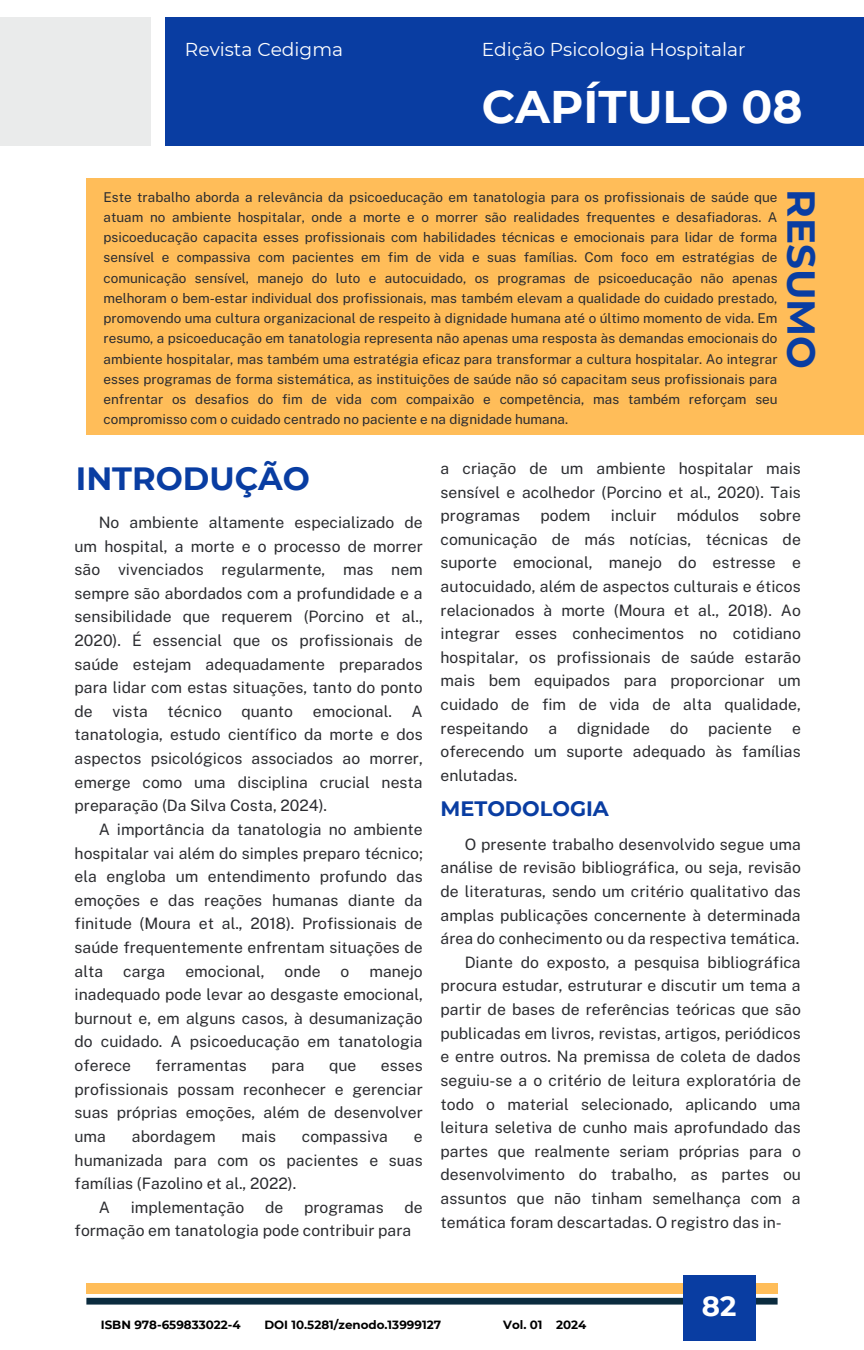
<style>
.page{position:relative;width:864px;height:1350px;background:#fff}
.page>*{position:absolute;margin:0;border:0;box-sizing:border-box;transform-origin:0 0}
.t1{font:700 45.68px "Montserrat";color:#fff}
.t2{font:700 38.93px "Montserrat";color:#093da2}
.t3{font:700 32.18px "Montserrat";color:#093da2}
.t4{font:700 27.68px "Montserrat";color:#fff}
.t5{font:700 20.93px "Montserrat";color:#093da2}
.t6{font:18.68px "Montserrat";color:#fff}
.t7{font:15.75px/23.6px "Public Sans";color:#2b2c30;text-align:justify}
.t8{font:13.5px/20.2px "Public Sans";color:#2b2c30;text-align:justify}
.t9{font:700 11.92px "Montserrat";color:#000}
.s1{color:#fff}
</style>
<div class="page">
<div style="left:0;top:17px;width:151px;height:128px;background:#eaebeb"></div>
<div style="left:165px;top:17px;width:699px;height:128px;background:#093da2"></div>
<div style="left:86px;top:178px;width:778px;height:256px;background:#ffbd59"></div>
<div style="left:86px;top:1298px;width:692px;height:7px;background:#0a2b3e"></div>
<div style="left:86px;top:1283px;width:692px;height:11px;background:#ffbd59"></div>
<div style="left:683px;top:1275px;width:72px;height:65px;background:#093da2"></div>
<h1 class="t6" style="left:185px;top:38px;width:160px">Revista Cedigma</h1>
<p class="t6" style="left:482px;top:38px;width:265px">Edição Psicologia Hospitalar</p>
<h5 class="t1" style="left:482px;top:79px;width:322px">CAPÍTULO 08</h5>
<h6 class="t8" style="left:104px;top:187px;width:676px">Este trabalho aborda a relevância da psicoeducação em tanatologia para os profissionais de saúde que atuam no ambiente hospitalar, onde a morte e o morrer são realidades frequentes e desafiadoras. A psicoeducação capacita esses profissionais com habilidades técnicas e emocionais para lidar de forma sensível e compassiva com pacientes em fim de vida e suas famílias. Com foco em estratégias de comunicação sensível, manejo do luto e autocuidado, os programas de psicoeducação não apenas melhoram o bem-estar individual dos profissionais, mas também elevam a qualidade do cuidado prestado, promovendo uma cultura organizacional de respeito à dignidade humana até o último momento de vida. Em resumo, a psicoeducação em tanatologia representa não apenas uma resposta às demandas emocionais do ambiente hospitalar, mas também uma estratégia eficaz para transformar a cultura hospitalar. Ao integrar esses programas de forma sistemática, as instituições de saúde não só capacitam seus profissionais para enfrentar os desafios do fim de vida com compaixão e competência, mas também reforçam seu compromisso com o cuidado centrado no paciente e na dignidade humana.</h6>
<h5 class="t2" style="left:825px;top:189px;width:181px;rotate:90deg">RESUMO</h5>
<h4 class="t3" style="left:76px;top:458px;width:236px">INTRODUÇÃO</h4>
<h2 class="t7" style="left:75px;top:510px;width:350px"><span class="s1">HH</span>No ambiente altamente especializado de um hospital, a morte e o processo de morrer são vivenciados regularmente, mas nem sempre são abordados com a profundidade e a sensibilidade que requerem (Porcino et al., 2020). É essencial que os profissionais de saúde estejam adequadamente preparados para lidar com estas situações, tanto do ponto de</h2>
<h2 class="t7" style="left:113px;top:699px;width:37px">vista</h2>
<h2 class="t7" style="left:168px;top:699px;width:56px">técnico</h2>
<h2 class="t7" style="left:242px;top:699px;width:53px">quanto</h2>
<h2 class="t7" style="left:313px;top:699px;width:81px">emocional.</h2>
<h2 class="t7" style="left:75px;top:699px;width:350px;text-align:left;text-indent:337px">A tanatologia, estudo científico da morte e dos aspectos psicológicos associados ao morrer, emerge como uma disciplina crucial nesta preparação (Da Silva Costa, 2024).<br><span class="s1">HH</span>A importância da tanatologia no ambiente hospitalar vai além do simples preparo técnico; ela engloba um entendimento profundo das emoções e das reações humanas diante da finitude (Moura et al., 2018). Profissionais de saúde frequentemente enfrentam situações de alta</h2>
<h2 class="t7" style="left:123px;top:959px;width:44px">carga</h2>
<h2 class="t7" style="left:185px;top:959px;width:81px">emocional,</h2>
<h2 class="t7" style="left:285px;top:959px;width:38px">onde</h2>
<h2 class="t7" style="left:341px;top:959px;width:10px">o</h2>
<h2 class="t7" style="left:75px;top:959px;width:350px;text-indent:295px">manejo inadequado pode levar ao desgaste emocional, burnout e, em alguns casos, à desumanização do cuidado. A psicoeducação em tanatologia oferece</h2>
<h2 class="t7" style="left:156px;top:1054px;width:93px">ferramentas</h2>
<h2 class="t7" style="left:271px;top:1054px;width:35px">para</h2>
<h2 class="t7" style="left:329px;top:1054px;width:29px">que</h2>
<h2 class="t7" style="left:75px;top:1054px;width:350px;text-indent:306px">esses profissionais possam reconhecer e gerenciar suas próprias emoções, além de desenvolver uma</h2>
<h2 class="t7" style="left:132px;top:1124px;width:85px">abordagem</h2>
<h2 class="t7" style="left:241px;top:1124px;width:36px">mais</h2>
<h2 class="t7" style="left:302px;top:1124px;width:88px">compassiva</h2>
<h2 class="t7" style="left:414px;top:1124px;width:10px">e</h2>
<h2 class="t7" style="left:75px;top:1148px;width:350px">humanizada para com os pacientes e suas</h2>
<h2 class="t7" style="left:75px;top:1172px;width:223px">famílias (Fazolino et al., 2022).</h2>
<h2 class="t7" style="left:131px;top:1195px;width:115px">implementação</h2>
<h2 class="t7" style="left:265px;top:1195px;width:20px">de</h2>
<h2 class="t7" style="left:304px;top:1195px;width:81px">programas</h2>
<h2 class="t7" style="left:75px;top:1195px;width:350px;text-indent:330px">de formação em tanatologia pode contribuir para</h2>
<h3 class="t7" style="left:441px;top:456px;width:362px">a criação de um ambiente hospitalar mais sensível e acolhedor (Porcino et al., 2020). Tais programas</h3>
<h3 class="t7" style="left:441px;top:504px;width:362px;text-indent:319px">sobre comunicação de más notícias, técnicas de suporte emocional, manejo do estresse e autocuidado, além de aspectos culturais e éticos relacionados à morte (Moura et al., 2018). Ao integrar esses conhecimentos no cotidiano hospitalar, os profissionais de saúde estarão mais bem equipados para proporcionar um cuidado de fim de vida de alta qualidade, respeitando</h3>
<h3 class="t7" style="left:541px;top:504px;width:52px">podem</h3>
<h3 class="t7" style="left:611px;top:504px;width:47px">incluir</h3>
<h3 class="t7" style="left:677px;top:504px;width:64px">módulos</h3>
<h3 class="t7" style="left:548px;top:716px;width:10px">a</h3>
<h3 class="t7" style="left:577px;top:716px;width:74px">dignidade</h3>
<h3 class="t7" style="left:670px;top:716px;width:20px">do</h3>
<h3 class="t7" style="left:708px;top:716px;width:66px">paciente</h3>
<h3 class="t7" style="left:441px;top:716px;width:362px;text-indent:351px">e oferecendo um suporte adequado às famílias enlutadas.</h3>
<p class="t5" style="left:441px;top:795px;width:170px">METODOLOGIA</p>
<p class="t7" style="left:441px;top:832px;width:362px"><span class="s1">HH</span>O presente trabalho desenvolvido segue uma análise de revisão bibliográfica, ou seja, revisão de literaturas, sendo um critério qualitativo das amplas publicações concernente à determinada área do conhecimento ou da respectiva temática.<br><span class="s1">HH</span>Diante do exposto, a pesquisa bibliográfica procura estudar, estruturar e discutir um tema a partir de bases de referências teóricas que são publicadas em livros, revistas, artigos, periódicos e entre outros. Na premissa de coleta de dados seguiu-se a o critério de leitura exploratória de todo o material selecionado, aplicando uma leitura seletiva de cunho mais aprofundado das partes que realmente seriam próprias para o desenvolvimento do trabalho, as partes ou assuntos que não tinham semelhança com a temática foram descartadas. O registro das in-</p>
<h6 class="t4" style="left:702px;top:1289px;width:36px">82</h6>
<h6 class="t9" style="left:101px;top:1318px;width:141px">ISBN 978-659833022-4</h6>
<p class="t9" style="left:264px;top:1318px;width:178px">DOI 10.5281/zenodo.13999127</p>
<p class="t9" style="left:503px;top:1318px;width:85px">Vol. 01 2024</p>
</div>
